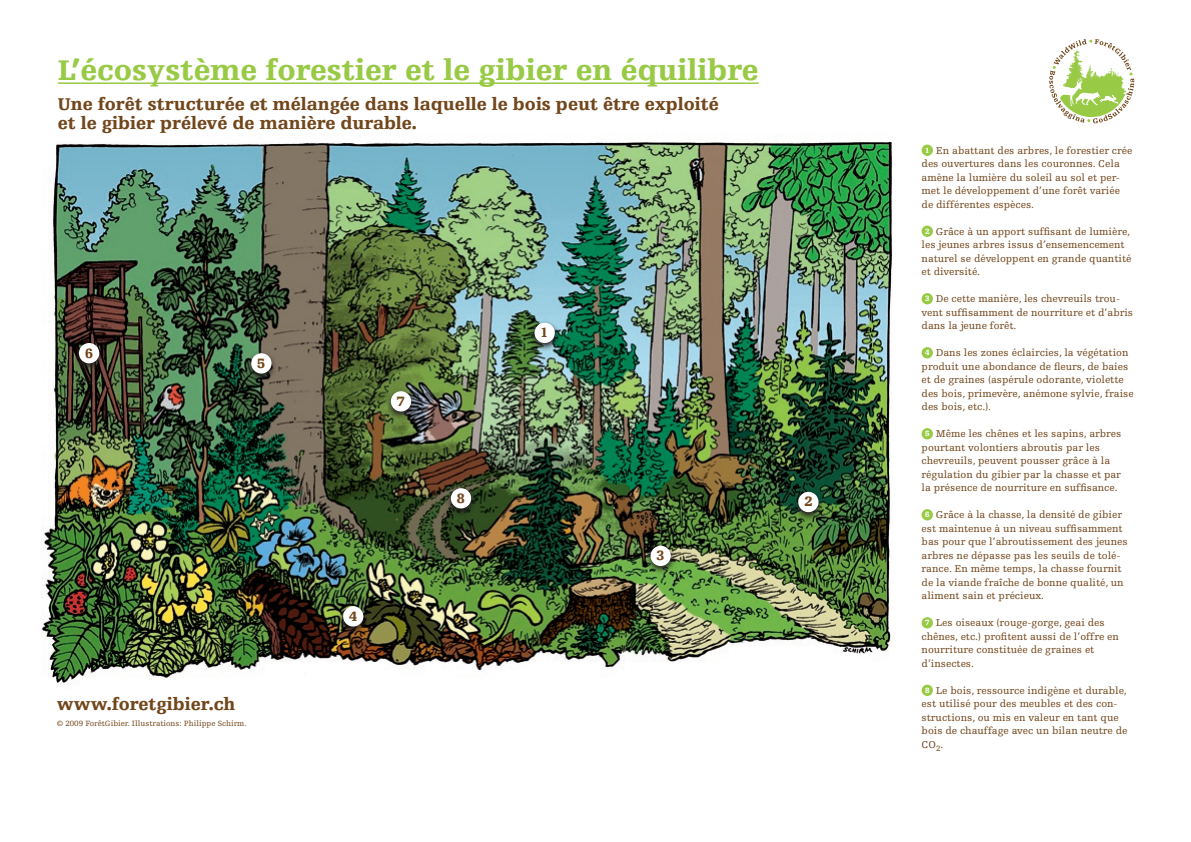
<style>
.page{position:relative;width:1191px;height:842px;background:#fff}
.page>*{position:absolute;margin:0;border:0;box-sizing:border-box;transform-origin:0 0}
.t1{font:900 30px "Egyptienne F";color:#98ca45}
.t2{font:900 18px/19px "Egyptienne F";color:#72461b}
.t3{font:900 14.3px "Egyptienne F";color:#72461b}
.t4{font:10.5px/13.5px "Egyptienne F";color:#72461b}
.t5{font:8px "Egyptienne F";color:#72461b}
.s1{font-weight:900;font-size:8px;color:#fff}
</style>
<div class="page">
<svg style="left:1049px;top:39px;width:85px;height:84px"></svg>
<img style="left:42px;top:142px;width:850px;height:544px">
<svg style="left:245px;top:350px;width:44px;height:37px"></svg>
<div style="left:251px;top:353px;width:20px;height:20px;background:#fff;border-radius:50%"></div>
<svg style="left:528px;top:319px;width:45px;height:38px"></svg>
<div style="left:534px;top:323px;width:21px;height:20px;background:#fff;border-radius:50%"></div>
<svg style="left:644px;top:542px;width:45px;height:38px"></svg>
<div style="left:650px;top:546px;width:21px;height:20px;background:#fff;border-radius:50%"></div>
<svg style="left:337px;top:603px;width:44px;height:37px"></svg>
<div style="left:343px;top:606px;width:20px;height:20px;background:#fff;border-radius:50%"></div>
<svg style="left:792px;top:488px;width:44px;height:38px"></svg>
<div style="left:798px;top:492px;width:20px;height:20px;background:#fff;border-radius:50%"></div>
<svg style="left:73px;top:339px;width:44px;height:38px"></svg>
<div style="left:79px;top:343px;width:20px;height:20px;background:#fff;border-radius:50%"></div>
<svg style="left:384px;top:388px;width:45px;height:37px"></svg>
<div style="left:391px;top:391px;width:20px;height:20px;background:#fff;border-radius:50%"></div>
<svg style="left:444px;top:485px;width:45px;height:37px"></svg>
<div style="left:451px;top:488px;width:20px;height:20px;background:#fff;border-radius:50%"></div>
<hr style="left:58px;top:82px;width:700px;height:2px;background:#98ca45">
<div style="left:921px;top:145px;width:12px;height:11px;background:#98ca45;border-radius:50%"></div>
<div style="left:921px;top:226px;width:12px;height:11px;background:#98ca45;border-radius:50%"></div>
<div style="left:921px;top:293px;width:12px;height:11px;background:#98ca45;border-radius:50%"></div>
<div style="left:921px;top:347px;width:12px;height:11px;background:#98ca45;border-radius:50%"></div>
<div style="left:921px;top:428px;width:12px;height:11px;background:#98ca45;border-radius:50%"></div>
<div style="left:921px;top:509px;width:12px;height:11px;background:#98ca45;border-radius:50%"></div>
<div style="left:921px;top:617px;width:12px;height:11px;background:#98ca45;border-radius:50%"></div>
<div style="left:921px;top:685px;width:12px;height:11px;background:#98ca45;border-radius:50%"></div>
<h1 class="t1" style="left:58px;top:54px;width:702px">L’écosystème forestier et le gibier en équilibre</h1>
<h2 class="t2" style="left:58px;top:95px;width:662px">Une forêt structurée et mélangée dans laquelle le bois peut être exploité et le gibier prélevé de manière durable.</h2>
<h3 class="t3" style="left:85px;top:345px;width:9px">6</h3>
<h3 class="t3" style="left:257px;top:355px;width:9px">5</h3>
<h2 class="t2" style="left:57px;top:695px;width:180px">www.foretgibier.ch</h2>
<p class="t5" style="left:57px;top:719px;width:191px">© 2009 ForêtGibier. Illustrations: Philippe Schirm.</p>
<h3 class="t3" style="left:397px;top:393px;width:9px">7</h3>
<h3 class="t3" style="left:349px;top:608px;width:9px">4</h3>
<h3 class="t3" style="left:457px;top:490px;width:9px">8</h3>
<h3 class="t3" style="left:540px;top:325px;width:9px">1</h3>
<h3 class="t3" style="left:656px;top:548px;width:9px">3</h3>
<h3 class="t3" style="left:804px;top:494px;width:9px">2</h3>
<p class="t4" style="left:921px;top:144px;width:212px;text-indent:3px"><span class="s1">1</span> En abattant des arbres, le forestier crée des ouvertures dans les couronnes. Cela amène la lumière du soleil au sol et per&shy;met le développement d’une forêt variée de différentes espèces.</p>
<p class="t4" style="left:921px;top:225px;width:211px;text-indent:3px"><span class="s1">2</span> Grâce à un apport suffisant de lumière, les jeunes arbres issus d’ensemencement naturel se développent en grande quantité et diversité.</p>
<p class="t4" style="left:921px;top:292px;width:213px;text-indent:3px"><span class="s1">3</span> De cette manière, les chevreuils trou&shy;vent suffisamment de nourriture et d’abris dans la jeune forêt.</p>
<p class="t4" style="left:921px;top:346px;width:214px;text-indent:3px"><span class="s1">4</span> Dans les zones éclaircies, la végétation produit une abondance de fleurs, de baies et de graines (aspérule odorante, violette des bois, primevère, anémone sylvie, fraise des bois, etc.).</p>
<p class="t4" style="left:921px;top:427px;width:201px;text-indent:3px"><span class="s1">5</span> Même les chênes et les sapins, arbres pourtant volontiers abroutis par les chevreuils, peuvent pousser grâce à la régulation du gibier par la chasse et par la présence de nourriture en suffisance.</p>
<p class="t4" style="left:921px;top:508px;width:207px;text-indent:3px"><span class="s1">6</span> Grâce à la chasse, la densité de gibier est maintenue à un niveau suffisamment bas pour que l’abroutissement des jeunes arbres ne dépasse pas les seuils de tolé&shy;rance. En même temps, la chasse fournit de la viande fraîche de bonne qualité, un aliment sain et précieux.</p>
<p class="t4" style="left:921px;top:616px;width:199px;text-indent:3px"><span class="s1">7</span> Les oiseaux (rouge-gorge, geai des chênes, etc.) profitent aussi de l’offre en nourriture constituée de graines et d’insectes.</p>
<p class="t4" style="left:921px;top:684px;width:207px;text-indent:3px"><span class="s1">8</span> Le bois, ressource indigène et durable, est utilisé pour des meubles et des con&shy;structions, ou mis en valeur en tant que bois de chauffage avec un bilan neutre de<br>CO<sub>2</sub>.</p>
</div>
